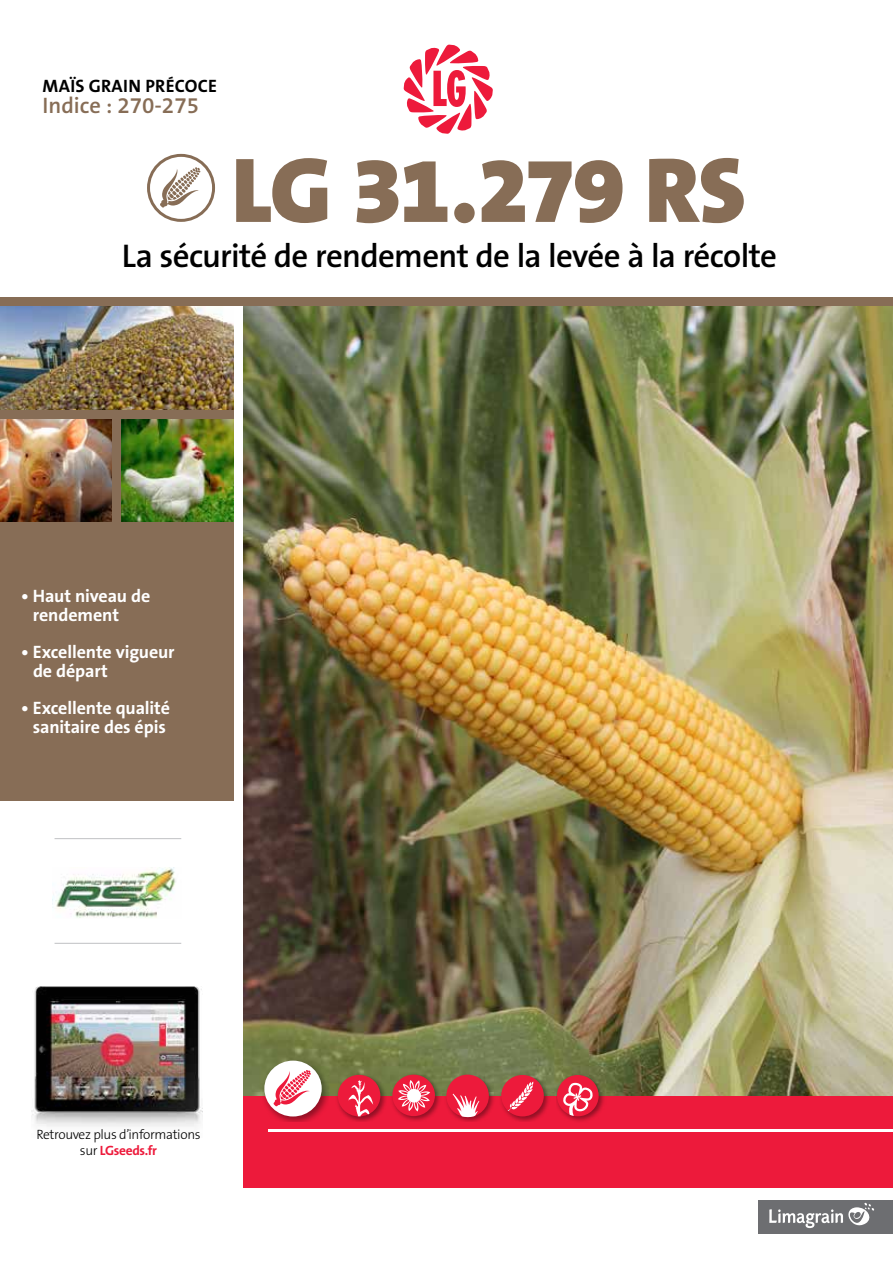
<style>
.page{position:relative;width:893px;height:1263px;background:#fff}
.page>*{position:absolute;margin:0;border:0;box-sizing:border-box;transform-origin:0 0}
.t1{font:900 93px "The Sans B W9";letter-spacing:-.025em;color:#876d56}
.t2{font:600 33px "The Sans B W6";letter-spacing:-.02em;color:#000}
.t3{font:600 22.5px "The Sans B W6";color:#876d56}
.t4{font:700 18px/19.5px "The Sans B W7";letter-spacing:-.005em;color:#fff}
.t5{font:700 18px "The Sans B W7";letter-spacing:.02em;color:#000}
.t6{font:300 13.5px "The Sans B W3";letter-spacing:-.025em;color:#000}
.t7{font:700 13.5px "The Sans B W7";letter-spacing:-.025em;color:#ed1a3b}
.s1{font-family:"The Sans B W3";font-weight:300;color:#000}
</style>
<div class="page">
<img style="left:244px;top:306px;width:649px;height:790px">
<div style="left:0;top:302px;width:234px;height:499px;background:#876d56"></div>
<div style="left:0;top:298px;width:893px;height:8px;background:#876d56"></div>
<img style="left:31px;top:986px;width:172px;height:141px">
<svg style="left:147px;top:154px;width:68px;height:68px"></svg>
<svg style="left:403px;top:44px;width:90px;height:90px"></svg>
<div style="left:243px;top:1096px;width:650px;height:92px;background:#ed1a3b"></div>
<hr style="left:268px;top:1129px;width:625px;height:3px;background:#fff">
<div style="left:758px;top:1200px;width:135px;height:33px;background:#6d6e71"></div>
<svg style="left:769px;top:1203px;width:105px;height:26px"></svg>
<img style="left:336px;top:1072px;width:51px;height:50px">
<div style="left:338px;top:1075px;width:42px;height:41px;background:#ed1a3b;border-radius:50%"></div>
<svg style="left:348px;top:1080px;width:25px;height:36px"></svg>
<img style="left:262px;top:1057px;width:66px;height:64px">
<div style="left:264px;top:1060px;width:58px;height:56px;background:#fff;border-radius:50%"></div>
<svg style="left:273px;top:1070px;width:38px;height:36px"></svg>
<img style="left:390px;top:1072px;width:51px;height:49px">
<div style="left:392px;top:1075px;width:43px;height:41px;background:#ed1a3b;border-radius:50%"></div>
<svg style="left:398px;top:1080px;width:32px;height:31px"></svg>
<img style="left:444px;top:1072px;width:51px;height:50px">
<div style="left:446px;top:1075px;width:43px;height:42px;background:#ed1a3b;border-radius:50%"></div>
<svg style="left:453px;top:1093px;width:26px;height:24px"></svg>
<img style="left:499px;top:1072px;width:51px;height:50px">
<svg style="left:501px;top:1075px;width:43px;height:41px"></svg>
<img style="left:557px;top:1072px;width:50px;height:50px">
<div style="left:557px;top:1075px;width:42px;height:41px;background:#ed1a3b;border-radius:50%"></div>
<svg style="left:563px;top:1083px;width:30px;height:33px"></svg>
<img style="left:0;top:307px;width:234px;height:102px">
<img style="left:0;top:419px;width:112px;height:103px">
<img style="left:122px;top:419px;width:112px;height:103px">
<img style="left:53px;top:867px;width:123px;height:51px">
<hr style="left:55px;top:838px;width:126px;height:1px;background:#c7c8ca">
<hr style="left:55px;top:943px;width:126px;height:1px;background:#c7c8ca">
<p class="t5" style="left:43px;top:74px;width:174px">Maïs GRAIN Précoce</p>
<p class="t3" style="left:43px;top:91px;width:158px">Indice : 270-275</p>
<h1 class="t1" style="left:232px;top:131px;width:515px">LG 31.279 RS</h1>
<h2 class="t2" style="left:122px;top:235px;width:657px">La sécurité de rendement de la levée à la récolte</h2>
<p class="t4" style="left:33px;top:586px;width:119px;text-indent:-12px">• Haut niveau de rendement</p>
<p class="t4" style="left:33px;top:642px;width:143px;text-indent:-12px">• Excellente vigueur de départ</p>
<p class="t4" style="left:21px;top:698px;width:150px;text-align:center">• Excellente qualité sanitaire des épis</p>
<p class="t6" style="left:36px;top:1125px;width:166px">Retrouvez plus d’informations</p>
<p class="t7" style="left:80px;top:1141px;width:79px"><span class="s1">sur</span> LGseeds.fr</p>
</div>
